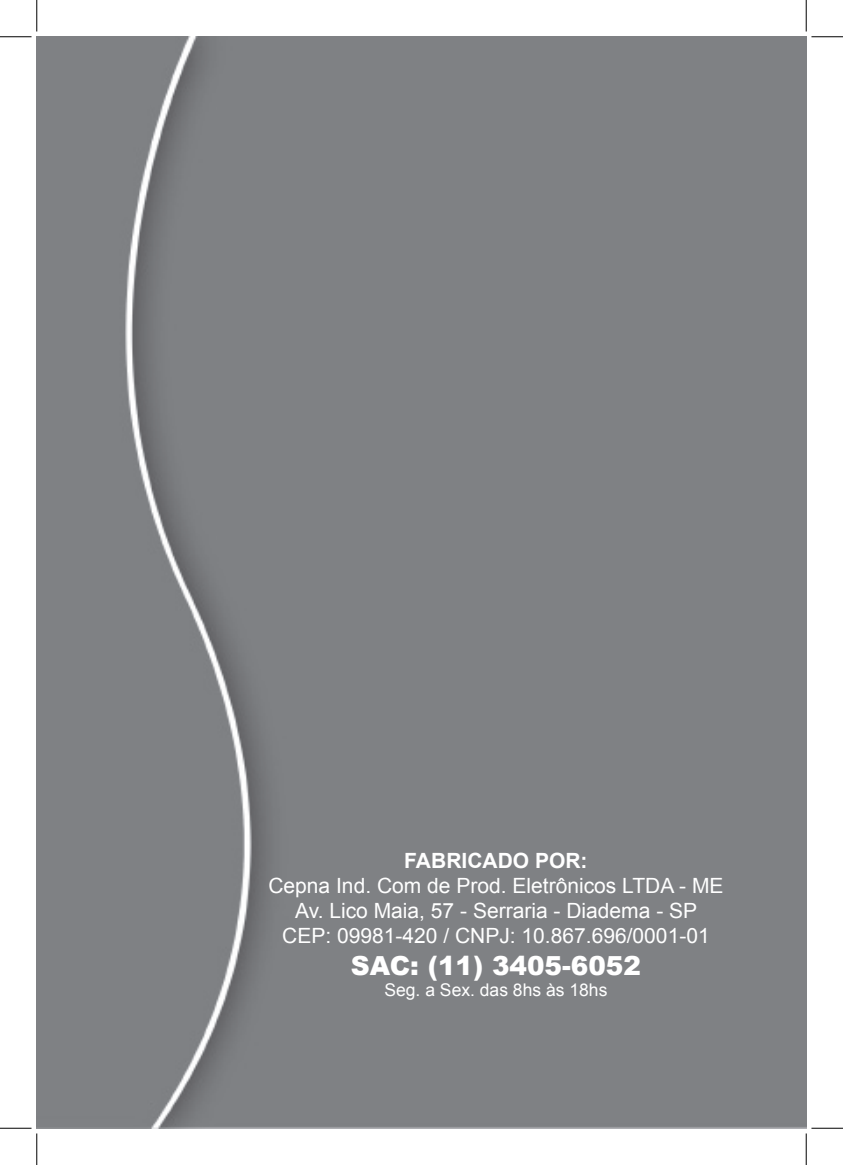
<style>
.page{position:relative;width:843px;height:1165px;background:#fff}
.page>*{position:absolute;margin:0;border:0;box-sizing:border-box;transform-origin:0 0}
.t1{font:900 26.25px "Arial";color:#fff}
.t2{font:21px/25.2px "Arial";color:#fff;text-align:center}
.t3{font:700 21px "Arial";color:#fff}
.t4{font:17.5px "Arial";color:#fff}
</style>
<div class="page">
<div style="left:37px;top:37px;width:769px;height:1091px;background:#7f8184"></div>
<hr style="left:0;top:36px;width:32px;height:1px;background:#000">
<hr style="left:811px;top:36px;width:31px;height:1px;background:#000">
<hr style="left:0;top:1128px;width:32px;height:1px;background:#000">
<hr style="left:811px;top:1128px;width:31px;height:1px;background:#000">
<hr style="left:36px;top:0;width:1px;height:32px;background:#000">
<hr style="left:36px;top:1133px;width:1px;height:32px;background:#000">
<hr style="left:805px;top:0;width:1px;height:32px;background:#000">
<hr style="left:805px;top:1133px;width:1px;height:32px;background:#000">
<p class="t3" style="left:404px;top:846px;width:185px">FABRICADO POR:</p>
<p class="t2" style="left:268px;top:873px;width:456px">Cepna Ind. Com de Prod. Eletrônicos LTDA - ME<br>Av. Lico Maia, 57 - Serraria - Diadema - SP<br>CEP: 09981-420 / CNPJ: 10.867.696/0001-01</p>
<p class="t1" style="left:351px;top:946px;width:291px">SAC: (11) 3405-6052</p>
<p class="t4" style="left:384px;top:978px;width:224px">Seg. a Sex. das 8hs às 18hs</p>
</div>
